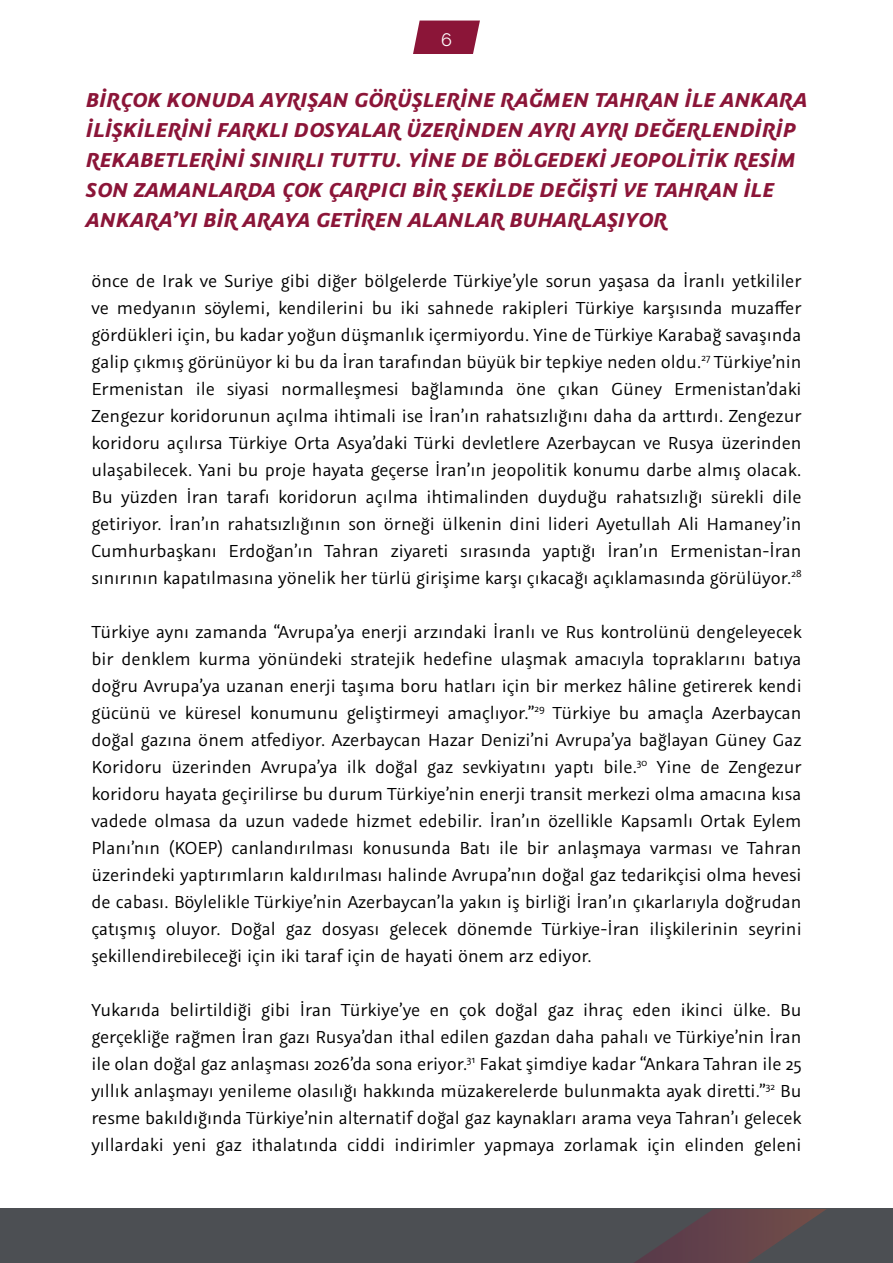
<style>
.page{position:relative;width:893px;height:1263px;background:#fff}
.page>*{position:absolute;margin:0;border:0;box-sizing:border-box;transform-origin:0 0}
.t1{font:italic 700 22.5px/30px "Graublau Sans";letter-spacing:.01em;color:#8b1538}
.t2{font:19.5px/27px "Graublau Sans";color:#000;text-align:justify}
.t3{font:18px "Raleway";color:#fff}
</style>
<div class="page">
<svg style="left:413px;top:21px;width:67px;height:33px;background:#962c4c"></svg>
<div style="left:0;top:1209px;width:893px;height:54px;background:#4c4f53"></div>
<svg style="left:634px;top:1209px;width:192px;height:54px"></svg>
<p class="t3" style="left:441px;top:29px;width:12px">6</p>
<p class="t1" style="left:86px;top:85px;width:723px">BIRÇOK KONUDA AYRIŞAN GÖRÜŞLERINE RAĞMEN TAHRAN ILE ANKARA ILIŞKILERINI FARKLI DOSYALAR ÜZERINDEN AYRI AYRI DEĞERLENDIRIP REKABETLERINI SINIRLI TUTTU. YINE DE BÖLGEDEKI JEOPOLITIK RESIM SON ZAMANLARDA ÇOK ÇARPICI BIR ŞEKILDE DEĞIŞTI VE TAHRAN ILE ANKARA’YI BIR ARAYA GETIREN ALANLAR BUHARLAŞIYOR</p>
<p class="t2" style="left:91px;top:267px;width:712px">önce de Irak ve Suriye gibi diğer bölgelerde Türkiye’yle sorun yaşasa da İranlı yetkililer ve medyanın söylemi, kendilerini bu iki sahnede rakipleri Türkiye karşısında muzaffer gördükleri için, bu kadar yoğun düşmanlık içermiyordu. Yine de Türkiye Karabağ savaşında galip çıkmış görünüyor ki bu da İran tarafından büyük bir tepkiye neden oldu.<sup>27</sup> Türkiye’nin Ermenistan ile siyasi normalleşmesi bağlamında öne çıkan Güney Ermenistan’daki Zengezur koridorunun açılma ihtimali ise İran’ın rahatsızlığını daha da arttırdı. Zengezur koridoru açılırsa Türkiye Orta Asya’daki Türki devletlere Azerbaycan ve Rusya üzerinden ulaşabilecek. Yani bu proje hayata geçerse İran’ın jeopolitik konumu darbe almış olacak.<br>Bu yüzden İran tarafı koridorun açılma ihtimalinden duyduğu rahatsızlığı sürekli dile getiriyor. İran’ın rahatsızlığının son örneği ülkenin dini lideri Ayetullah Ali Hamaney’in Cumhurbaşkanı Erdoğan’ın Tahran ziyareti sırasında yaptığı İran’ın Ermenistan-İran sınırının kapatılmasına yönelik her türlü girişime karşı çıkacağı açıklamasında görülüyor.<sup>28</sup></p>
<p class="t2" style="left:91px;top:618px;width:712px">Türkiye aynı zamanda “Avrupa’ya enerji arzındaki İranlı ve Rus kontrolünü dengeleyecek bir denklem kurma yönündeki stratejik hedefine ulaşmak amacıyla topraklarını batıya doğru Avrupa’ya uzanan enerji taşıma boru hatları için bir merkez hâline getirerek kendi gücünü ve küresel konumunu geliştirmeyi amaçlıyor.”<sup>29</sup> Türkiye bu amaçla Azerbaycan doğal gazına önem atfediyor. Azerbaycan Hazar Denizi’ni Avrupa’ya bağlayan Güney Gaz Koridoru üzerinden Avrupa’ya ilk doğal gaz sevkiyatını yaptı bile.<sup>30</sup> Yine de Zengezur koridoru hayata geçirilirse bu durum Türkiye’nin enerji transit merkezi olma amacına kısa vadede olmasa da uzun vadede hizmet edebilir. İran’ın özellikle Kapsamlı Ortak Eylem Planı’nın (KOEP) canlandırılması konusunda Batı ile bir anlaşmaya varması ve Tahran üzerindeki yaptırımların kaldırılması halinde Avrupa’nın doğal gaz tedarikçisi olma hevesi de cabası. Böylelikle Türkiye’nin Azerbaycan’la yakın iş birliği İran’ın çıkarlarıyla doğrudan çatışmış oluyor. Doğal gaz dosyası gelecek dönemde Türkiye-İran ilişkilerinin seyrini şekillendirebileceği için iki taraf için de hayati önem arz ediyor.</p>
<p class="t2" style="left:91px;top:996px;width:712px">Yukarıda belirtildiği gibi İran Türkiye’ye en çok doğal gaz ihraç eden ikinci ülke. Bu gerçekliğe rağmen İran gazı Rusya’dan ithal edilen gazdan daha pahalı ve Türkiye’nin İran ile olan doğal gaz anlaşması 2026’da sona eriyor.<sup>31</sup> Fakat şimdiye kadar “Ankara Tahran ile 25 yıllık anlaşmayı yenileme olasılığı hakkında müzakerelerde bulunmakta ayak diretti.”<sup>32</sup> Bu resme bakıldığında Türkiye’nin alternatif doğal gaz kaynakları arama veya Tahran’ı gelecek yıllardaki yeni gaz ithalatında ciddi indirimler yapmaya zorlamak için elinden geleni</p>
</div>
